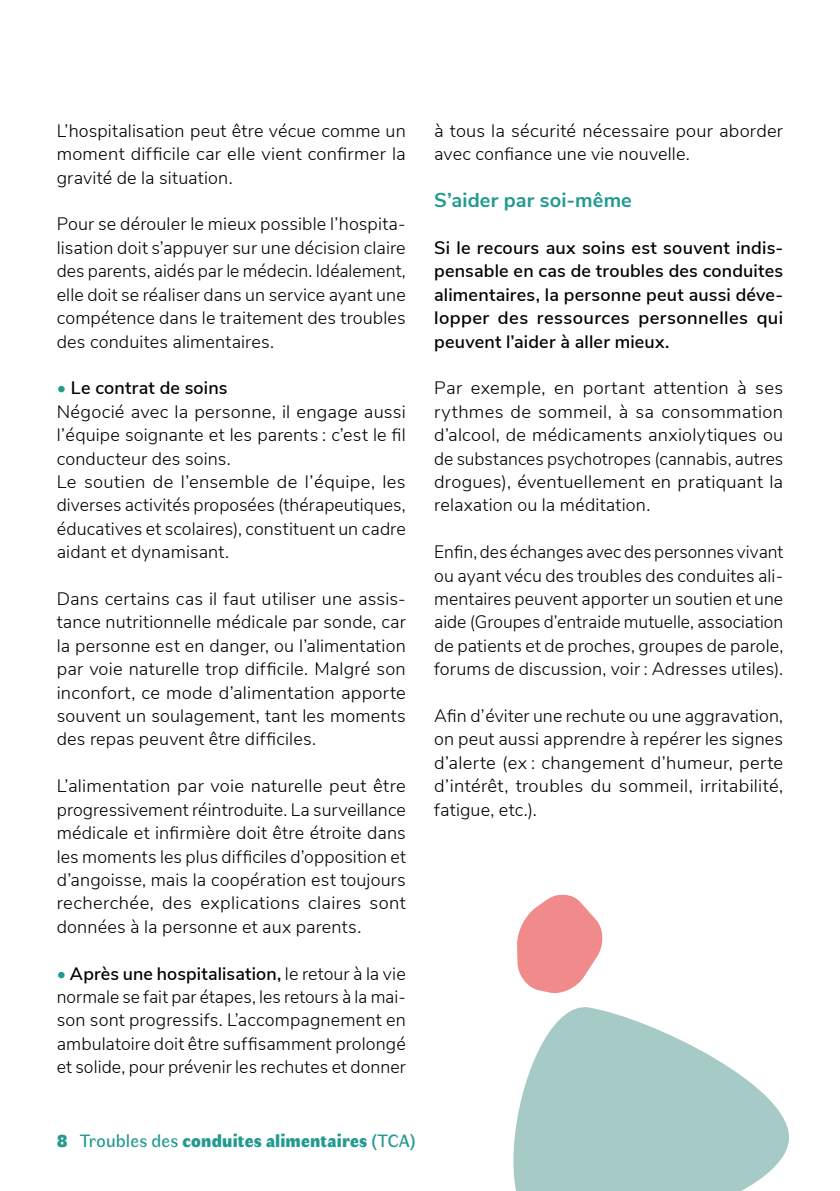
<style>
.page{position:relative;width:840px;height:1191px;background:#fff}
.page>*{position:absolute;margin:0;border:0;box-sizing:border-box;transform-origin:0 0}
.T2{font:700 20px "Nunito Sans";letter-spacing:.005em;color:#229a90}
.CORPS{font:300 18px/23.4px "Nunito Sans";letter-spacing:.01em;color:#000;text-align:justify}
.CORPS-2{font:600 18px/23.4px "Nunito Sans";letter-spacing:.015em;color:#000;text-align:justify}
.t1{font:900 18px "Faune Display";letter-spacing:.01em;color:#229a90}
.s1{color:#229a90}
.s2{font-weight:600;color:#229a90}
.s3{font-weight:600}
.s4{font-family:"Faune Text";font-weight:400}
</style>
<div class="page">
<svg style="left:517px;top:894px;width:86px;height:99px"></svg>
<svg style="left:513px;top:1007px;width:276px;height:184px;fill:#a6cac5"></svg>
<p class="CORPS" style="left:57px;top:118px;width:350px">L’hospitalisation peut être vécue comme un moment difficile car elle vient confirmer la gravité de la situation.</p>
<p class="CORPS" style="left:57px;top:211px;width:350px">Pour se dérouler le mieux possible l’hospita&shy;lisation doit s’appuyer sur une décision claire des parents, aidés par le médecin. Idéalement, elle doit se réaliser dans un service ayant une compétence dans le traitement des troubles des conduites alimentaires.</p>
<p class="CORPS-2" style="left:57px;top:375px;width:172px"><span class="s1">•</span> Le contrat de soins</p>
<p class="CORPS" style="left:57px;top:399px;width:350px">Négocié avec la personne, il engage aussi l’équipe soignante et les parents : c’est le fil conducteur des soins.</p>
<p class="CORPS" style="left:57px;top:469px;width:350px">Le soutien de l’ensemble de l’équipe, les diverses activités proposées (thérapeutiques, éducatives et scolaires), constituent un cadre aidant et dynamisant.</p>
<p class="CORPS" style="left:57px;top:586px;width:350px">Dans certains cas il faut utiliser une assis&shy;tance nutritionnelle médicale par sonde, car la personne est en danger, ou l’alimentation par voie naturelle trop difficile. Malgré son inconfort, ce mode d’alimentation apporte souvent un soulagement, tant les moments des repas peuvent être difficiles.</p>
<p class="CORPS" style="left:57px;top:773px;width:350px">L’alimentation par voie naturelle peut être progressivement réintroduite. La surveillance médicale et infirmière doit être étroite dans les moments les plus difficiles d’opposition et d’angoisse, mais la coopération est toujours recherchée, des explications claires sont données à la personne et aux parents.</p>
<p class="CORPS" style="left:57px;top:960px;width:350px"><span class="s2">•</span> <span class="s3">Après une hospitalisation,</span> le retour à la vie normale se fait par étapes, les retours à la mai&shy;son sont progressifs. L’accompagnement en ambulatoire doit être suffisamment prolongé et solide, pour prévenir les rechutes et donner</p>
<p class="CORPS" style="left:434px;top:118px;width:350px">à tous la sécurité nécessaire pour aborder avec confiance une vie nouvelle.</p>
<p class="T2" style="left:434px;top:185px;width:199px">S’aider par soi-même</p>
<p class="CORPS-2" style="left:434px;top:235px;width:350px">Si le recours aux soins est souvent indis&shy;pensable en cas de troubles des conduites alimentaires, la personne peut aussi déve&shy;lopper des ressources personnelles qui peuvent l’aider à aller mieux.</p>
<p class="CORPS" style="left:434px;top:375px;width:350px">Par exemple, en portant attention à ses rythmes de sommeil, à sa consommation d’alcool, de médicaments anxiolytiques ou de substances psychotropes (cannabis, autres drogues), éventuellement en pratiquant la relaxation ou la méditation.</p>
<p class="CORPS" style="left:434px;top:539px;width:350px">Enfin, des échanges avec des personnes vivant ou ayant vécu des troubles des conduites ali&shy;mentaires peuvent apporter un soutien et une aide (Groupes d’entraide mutuelle, association de patients et de proches, groupes de parole, forums de discussion, voir : Adresses utiles).</p>
<p class="CORPS" style="left:434px;top:703px;width:350px">Afin d’éviter une rechute ou une aggravation, on peut aussi apprendre à repérer les signes d’alerte (ex : changement d’humeur, perte d’intérêt, troubles du sommeil, irritabilité, fatigue, etc.).</p>
<p class="t1" style="left:57px;top:1127px;width:360px">8 <span class="s4">Troubles des</span> conduites alimentaires <span class="s4">(TCA)</span></p>
</div>
